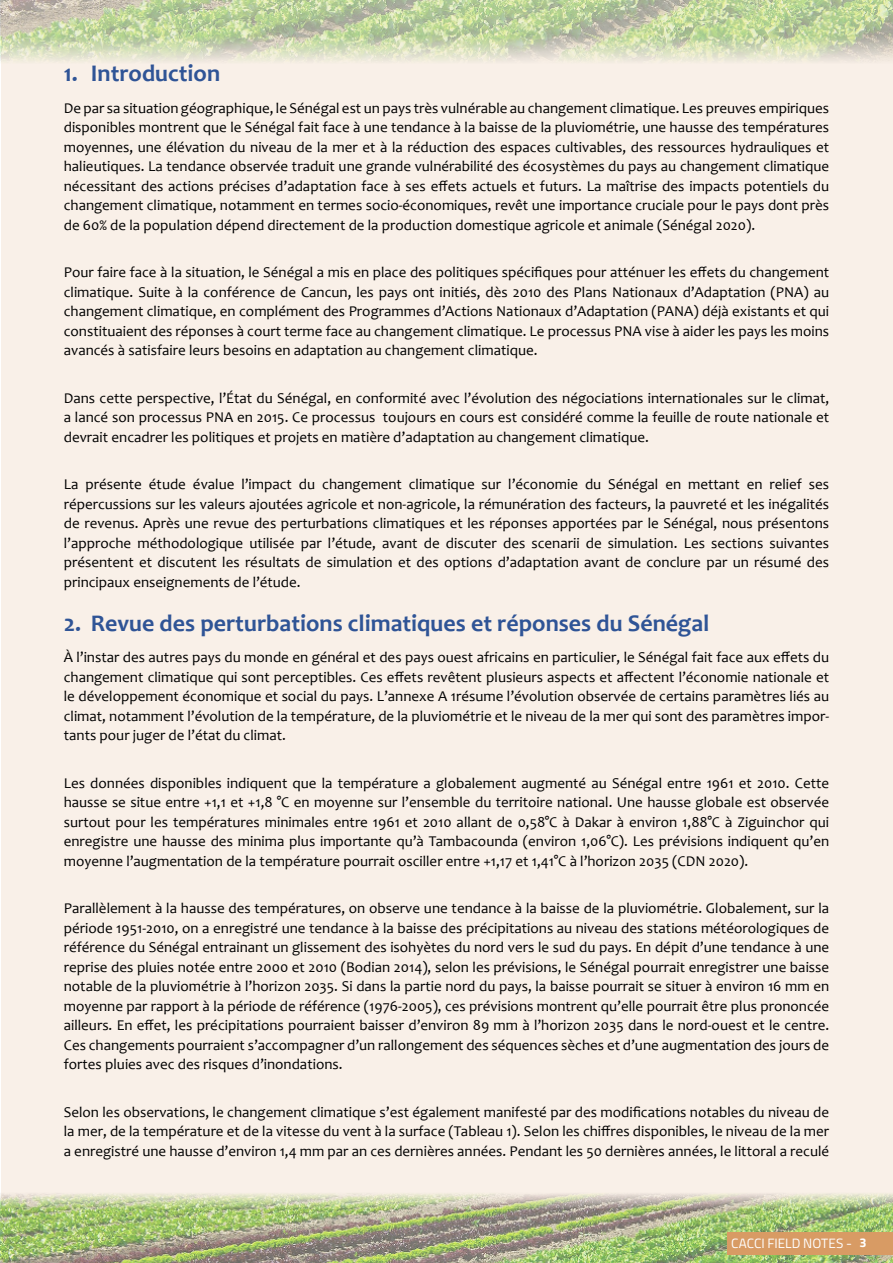
<style>
.page{position:relative;width:893px;height:1263px;background:#fff}
.page>*{position:absolute;margin:0;border:0;box-sizing:border-box;transform-origin:0 0}
.t1{font:700 24px "Candara";color:#2f5496}
.t2{font:15px/19.5px "Candara";color:#000;text-align:justify}
.t3{font:13.5px "Titillium Web";color:#fff}
.s1{font-weight:700;font-size:12.75px}
</style>
<div class="page">
<hr style="left:0;top:0;width:1px;height:1263px;background:#e0f1fb">
<div style="left:1px;top:0;width:892px;height:1263px;background:#f9f0e8"></div>
<img style="left:0;top:1192px;width:893px;height:71px">
<img style="left:0;top:0;width:893px;height:64px">
<div style="left:727px;top:1232px;width:166px;height:22px;background:#d89b64"></div>
<p class="t1" style="left:64px;top:58px;width:158px">1. Introduction</p>
<p class="t2" style="left:64px;top:98px;width:767px">De par sa situation géographique, le Sénégal est un pays très vulnérable au changement climatique. Les preuves empiriques disponibles montrent que le Sénégal fait face à une tendance à la baisse de la pluviométrie, une hausse des températures moyennes, une élévation du niveau de la mer et à la réduction des espaces cultivables, des ressources hydrauliques et halieutiques. La tendance observée traduit une grande vulnérabilité des écosystèmes du pays au changement climatique nécessitant des actions précises d’adaptation face à ses effets actuels et futurs. La maîtrise des impacts potentiels du changement climatique, notamment en termes socio-économiques, revêt une importance cruciale pour le pays dont près de 60% de la population dépend directement de la production domestique agricole et animale (Sénégal 2020).</p>
<p class="t2" style="left:64px;top:262px;width:767px">Pour faire face à la situation, le Sénégal a mis en place des politiques spécifiques pour atténuer les effets du changement climatique. Suite à la conférence de Cancun, les pays ont initiés, dès 2010 des Plans Nationaux d’Adaptation (PNA) au changement climatique, en complément des Programmes d’Actions Nationaux d’Adaptation (PANA) déjà existants et qui constituaient des réponses à court terme face au changement climatique. Le processus PNA vise à aider les pays les moins avancés à satisfaire leurs besoins en adaptation au changement climatique.</p>
<p class="t2" style="left:64px;top:388px;width:767px">Dans cette perspective, l’État du Sénégal, en conformité avec l’évolution des négociations internationales sur le climat, a lancé son processus PNA en 2015. Ce processus toujours en cours est considéré comme la feuille de route nationale et devrait encadrer les politiques et projets en matière d’adaptation au changement climatique.</p>
<p class="t2" style="left:64px;top:474px;width:767px">La présente étude évalue l’impact du changement climatique sur l’économie du Sénégal en mettant en relief ses répercussions sur les valeurs ajoutées agricole et non-agricole, la rémunération des facteurs, la pauvreté et les inégalités de revenus. Après une revue des perturbations climatiques et les réponses apportées par le Sénégal, nous présentons l’approche méthodologique utilisée par l’étude, avant de discuter des scenarii de simulation. Les sections suivantes présentent et discutent les résultats de simulation et des options d’adaptation avant de conclure par un résumé des principaux enseignements de l’étude.</p>
<p class="t1" style="left:64px;top:608px;width:647px">2. Revue des perturbations climatiques et réponses du Sénégal</p>
<p class="t2" style="left:64px;top:647px;width:767px">À l’instar des autres pays du monde en général et des pays ouest africains en particulier, le Sénégal fait face aux effets du changement climatique qui sont perceptibles. Ces effets revêtent plusieurs aspects et affectent l’économie nationale et le développement économique et social du pays. L’annexe A 1résume l’évolution observée de certains paramètres liés au climat, notamment l’évolution de la température, de la pluviométrie et le niveau de la mer qui sont des paramètres impor&shy;tants pour juger de l’état du climat.</p>
<p class="t2" style="left:64px;top:773px;width:767px">Les données disponibles indiquent que la température a globalement augmenté au Sénégal entre 1961 et 2010. Cette hausse se situe entre +1,1 et +1,8 °C en moyenne sur l’ensemble du territoire national. Une hausse globale est observée surtout pour les températures minimales entre 1961 et 2010 allant de 0,58°C à Dakar à environ 1,88°C à Ziguinchor qui enregistre une hausse des minima plus importante qu’à Tambacounda (environ 1,06°C). Les prévisions indiquent qu’en moyenne l’augmentation de la température pourrait osciller entre +1,17 et 1,41°C à l’horizon 2035 (CDN 2020).</p>
<p class="t2" style="left:64px;top:898px;width:767px">Parallèlement à la hausse des températures, on observe une tendance à la baisse de la pluviométrie. Globalement, sur la période 1951-2010, on a enregistré une tendance à la baisse des précipitations au niveau des stations météorologiques de référence du Sénégal entrainant un glissement des isohyètes du nord vers le sud du pays. En dépit d’une tendance à une reprise des pluies notée entre 2000 et 2010 (Bodian 2014), selon les prévisions, le Sénégal pourrait enregistrer une baisse notable de la pluviométrie à l’horizon 2035. Si dans la partie nord du pays, la baisse pourrait se situer à environ 16 mm en moyenne par rapport à la période de référence (1976-2005), ces prévisions montrent qu’elle pourrait être plus prononcée ailleurs. En effet, les précipitations pourraient baisser d’environ 89 mm à l’horizon 2035 dans le nord-ouest et le centre.<br>Ces changements pourraient s’accompagner d’un rallongement des séquences sèches et d’une augmentation des jours de fortes pluies avec des risques d’inondations.</p>
<p class="t2" style="left:64px;top:1102px;width:767px">Selon les observations, le changement climatique s’est également manifesté par des modifications notables du niveau de la mer, de la température et de la vitesse du vent à la surface (Tableau 1). Selon les chiffres disponibles, le niveau de la mer a enregistré une hausse d’environ 1,4 mm par an ces dernières années. Pendant les 50 dernières années, le littoral a reculé</p>
<p class="t3" style="left:731px;top:1233px;width:137px">CACCI FIELD NOTES - <span class="s1">3</span></p>
</div>
